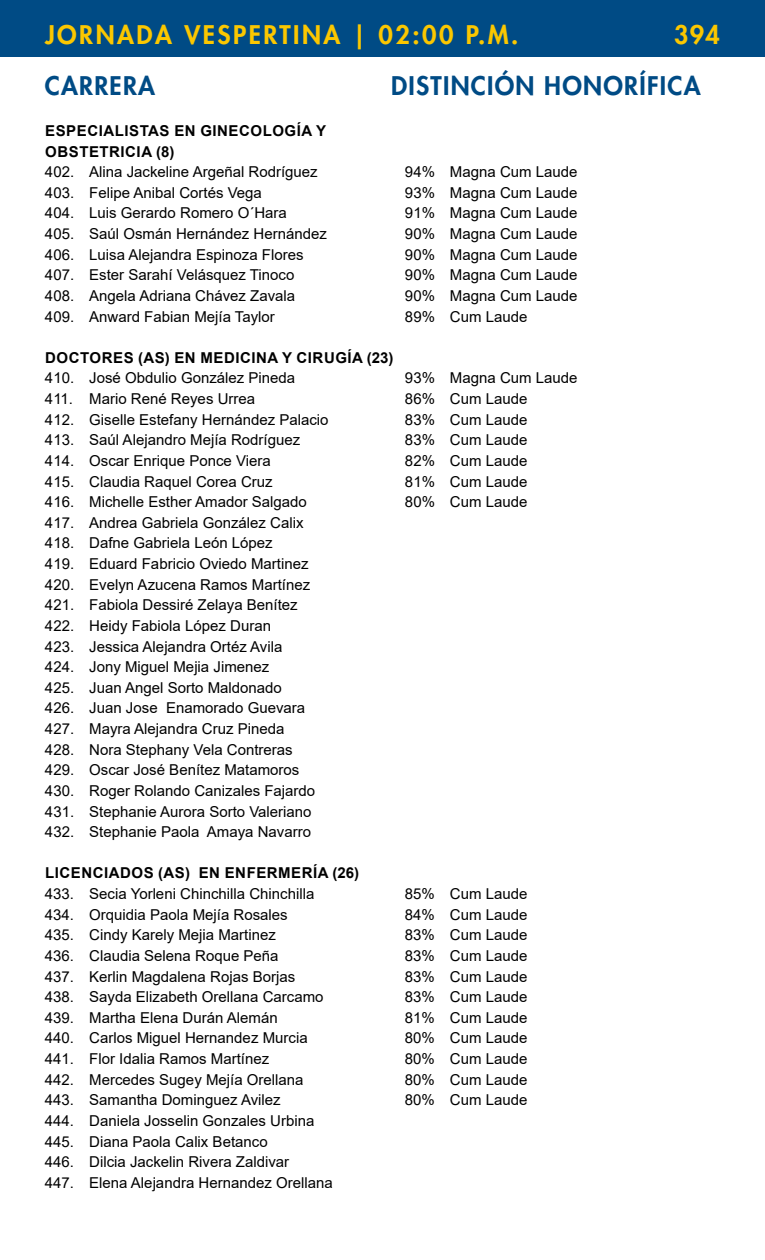
<style>
.page{position:relative;width:765px;height:1260px;background:#fff}
.page>*{position:absolute;margin:0;border:0;box-sizing:border-box;transform-origin:0 0}
.t1{font:800 25px "Futura Std";letter-spacing:.1em;color:#fbc700}
.t2{font:800 25px "Futura Std";letter-spacing:.05em;color:#004b85}
.t3{font:15px/20.6px "Arial";color:#000}
.t4{font:700 15px/20.6px "Arial";letter-spacing:.035em;color:#000}
</style>
<div class="page">
<div style="left:0;top:0;width:765px;height:57px;background:#004b85"></div>
<h1 class="t1" style="left:45px;top:19px;width:475px">JORNADA VESPERTINA | 02:00 P.M.</h1>
<h1 class="t1" style="left:674px;top:19px;width:47px">394</h1>
<h1 class="t2" style="left:45px;top:70px;width:112px">CARRERA</h1>
<h1 class="t2" style="left:391px;top:70px;width:311px">DISTINCIÓN HONORÍFICA</h1>
<p class="t4" style="left:45px;top:121px;width:282px">ESPECIALISTAS EN GINECOLOGÍA Y<br>OBSTETRICIA (8)</p>
<p class="t3" style="left:45px;top:162px;width:274px">402. Alina Jackeline Argeñal Rodríguez</p>
<p class="t3" style="left:405px;top:162px;width:174px">94% Magna Cum Laude</p>
<p class="t3" style="left:45px;top:182px;width:218px">403. Felipe Anibal Cortés Vega</p>
<p class="t3" style="left:405px;top:182px;width:174px">93% Magna Cum Laude</p>
<p class="t3" style="left:45px;top:203px;width:243px">404. Luis Gerardo Romero O´Hara</p>
<p class="t3" style="left:405px;top:203px;width:174px">91% Magna Cum Laude</p>
<p class="t3" style="left:45px;top:223px;width:283px">405. Saúl Osmán Hernández Hernández</p>
<p class="t3" style="left:405px;top:223px;width:174px">90% Magna Cum Laude</p>
<p class="t3" style="left:45px;top:244px;width:260px">406. Luisa Alejandra Espinoza Flores</p>
<p class="t3" style="left:405px;top:244px;width:174px">90% Magna Cum Laude</p>
<p class="t3" style="left:45px;top:265px;width:251px">407. Ester Sarahí Velásquez Tinoco</p>
<p class="t3" style="left:405px;top:265px;width:174px">90% Magna Cum Laude</p>
<p class="t3" style="left:45px;top:285px;width:252px">408. Angela Adriana Chávez Zavala</p>
<p class="t3" style="left:405px;top:285px;width:174px">90% Magna Cum Laude</p>
<p class="t3" style="left:45px;top:306px;width:231px">409. Anward Fabian Mejía Taylor</p>
<p class="t3" style="left:405px;top:306px;width:124px">89% Cum Laude</p>
<p class="t4" style="left:45px;top:347px;width:350px">DOCTORES (AS) EN MEDICINA Y CIRUGÍA (23)</p>
<p class="t3" style="left:45px;top:368px;width:252px">410. José Obdulio González Pineda</p>
<p class="t3" style="left:405px;top:368px;width:174px">93% Magna Cum Laude</p>
<p class="t3" style="left:45px;top:388px;width:212px">411. Mario René Reyes Urrea</p>
<p class="t3" style="left:405px;top:388px;width:124px">86% Cum Laude</p>
<p class="t3" style="left:45px;top:409px;width:285px">412. Giselle Estefany Hernández Palacio</p>
<p class="t3" style="left:405px;top:409px;width:124px">83% Cum Laude</p>
<p class="t3" style="left:45px;top:430px;width:257px">413. Saúl Alejandro Mejía Rodríguez</p>
<p class="t3" style="left:405px;top:430px;width:124px">83% Cum Laude</p>
<p class="t3" style="left:45px;top:450px;width:227px">414. Oscar Enrique Ponce Viera</p>
<p class="t3" style="left:405px;top:450px;width:124px">82% Cum Laude</p>
<p class="t3" style="left:45px;top:471px;width:229px">415. Claudia Raquel Corea Cruz</p>
<p class="t3" style="left:405px;top:471px;width:124px">81% Cum Laude</p>
<p class="t3" style="left:45px;top:492px;width:263px">416. Michelle Esther Amador Salgado</p>
<p class="t3" style="left:405px;top:492px;width:124px">80% Cum Laude</p>
<p class="t3" style="left:45px;top:512px;width:272px">417. Andrea Gabriela González Calix 418. Dafne Gabriela León López<br>419. Eduard Fabricio Oviedo Martinez 420. Evelyn Azucena Ramos Martínez 421. Fabiola Dessiré Zelaya Benítez 422. Heidy Fabiola López Duran<br>423. Jessica Alejandra Ortéz Avila 424. Jony Miguel Mejia Jimenez<br>425. Juan Angel Sorto Maldonado<br>426. Juan Jose Enamorado Guevara 427. Mayra Alejandra Cruz Pineda 428. Nora Stephany Vela Contreras 429. Oscar José Benítez Matamoros 430. Roger Rolando Canizales Fajardo 431. Stephanie Aurora Sorto Valeriano 432. Stephanie Paola Amaya Navarro</p>
<p class="t4" style="left:45px;top:863px;width:315px">LICENCIADOS (AS) EN ENFERMERÍA (26)</p>
<p class="t3" style="left:45px;top:883px;width:271px">433. Secia Yorleni Chinchilla Chinchilla</p>
<p class="t3" style="left:405px;top:883px;width:124px">85% Cum Laude</p>
<p class="t3" style="left:45px;top:904px;width:244px">434. Orquidia Paola Mejía Rosales</p>
<p class="t3" style="left:405px;top:904px;width:124px">84% Cum Laude</p>
<p class="t3" style="left:45px;top:925px;width:233px">435. Cindy Karely Mejia Martinez</p>
<p class="t3" style="left:405px;top:925px;width:124px">83% Cum Laude</p>
<p class="t3" style="left:45px;top:945px;width:235px">436. Claudia Selena Roque Peña</p>
<p class="t3" style="left:405px;top:945px;width:124px">83% Cum Laude</p>
<p class="t3" style="left:45px;top:966px;width:252px">437. Kerlin Magdalena Rojas Borjas</p>
<p class="t3" style="left:405px;top:966px;width:124px">83% Cum Laude</p>
<p class="t3" style="left:45px;top:987px;width:280px">438. Sayda Elizabeth Orellana Carcamo</p>
<p class="t3" style="left:405px;top:987px;width:124px">83% Cum Laude</p>
<p class="t3" style="left:45px;top:1007px;width:234px">439. Martha Elena Durán Alemán</p>
<p class="t3" style="left:405px;top:1007px;width:124px">81% Cum Laude</p>
<p class="t3" style="left:45px;top:1028px;width:264px">440. Carlos Miguel Hernandez Murcia</p>
<p class="t3" style="left:405px;top:1028px;width:124px">80% Cum Laude</p>
<p class="t3" style="left:45px;top:1048px;width:226px">441. Flor Idalia Ramos Martínez</p>
<p class="t3" style="left:405px;top:1048px;width:124px">80% Cum Laude</p>
<p class="t3" style="left:45px;top:1069px;width:260px">442. Mercedes Sugey Mejía Orellana</p>
<p class="t3" style="left:405px;top:1069px;width:124px">80% Cum Laude</p>
<p class="t3" style="left:45px;top:1090px;width:237px">443. Samantha Dominguez Avilez</p>
<p class="t3" style="left:405px;top:1090px;width:124px">80% Cum Laude</p>
<p class="t3" style="left:45px;top:1110px;width:289px">444. Daniela Josselin Gonzales Urbina 445. Diana Paola Calix Betanco<br>446. Dilcia Jackelin Rivera Zaldivar<br>447. Elena Alejandra Hernandez Orellana</p>
</div>
